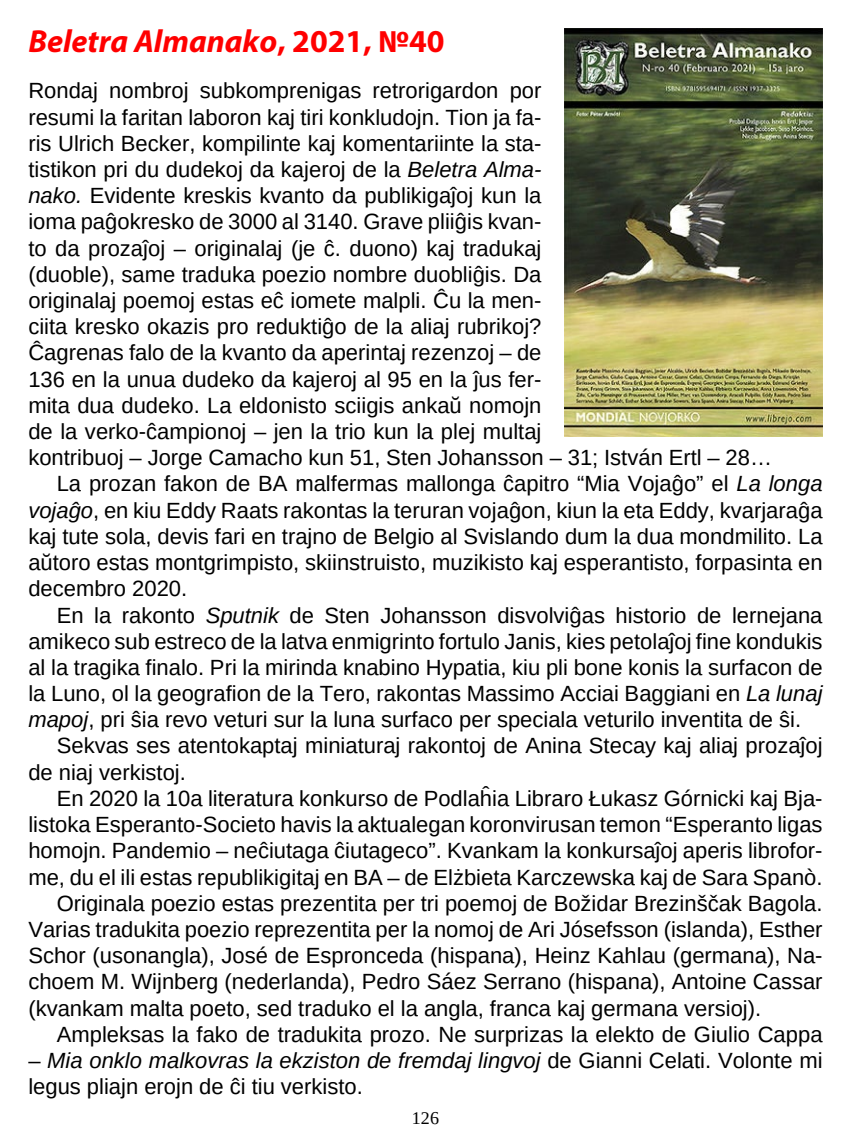
<style>
.page{position:relative;width:851px;height:1134px;background:#fff}
.page>*{position:absolute;margin:0;border:0;box-sizing:border-box;transform-origin:0 0}
.t1{font:italic 700 32px "Myriad Pro";color:#f00}
.t2{font:22px/26.2px "Liberation Sans";color:#000}
.t3{font:18px "Liberation Serif";color:#000}
.s1{font-style:normal}
.s2{font-style:italic}
</style>
<div class="page">
<img style="left:564px;top:28px;width:258px;height:408px">
<h1 class="t1" style="left:28px;top:21px;width:418px">Beletra Almanako<span class="s1">, 2021, №40</span></h1>
<p class="t2" style="left:28px;top:78px;width:514px">Rondaj nombroj subkomprenigas retrorigardon por</p>
<p class="t2" style="left:28px;top:104px;width:514px">resumi la faritan laboron kaj tiri konkludojn. Tion ja fa-</p>
<p class="t2" style="left:28px;top:130px;width:514px">ris Ulrich Becker, kompilinte kaj komentariinte la sta-</p>
<p class="t2" style="left:28px;top:156px;width:513px">tistikon pri du dudekoj da kajeroj de la <span class="s2">Beletra Alma-</span></p>
<p class="t2" style="left:28px;top:183px;width:514px"><span class="s2">nako.</span> Evidente kreskis kvanto da publikigaĵoj kun la</p>
<p class="t2" style="left:28px;top:209px;width:514px">ioma paĝokresko de 3000 al 3140. Grave pliiĝis kvan-</p>
<p class="t2" style="left:28px;top:235px;width:514px">to da prozaĵoj – originalaj (je ĉ. duono) kaj tradukaj</p>
<p class="t2" style="left:28px;top:261px;width:514px">(duoble), same traduka poezio nombre duobliĝis. Da</p>
<p class="t2" style="left:28px;top:287px;width:514px">originalaj poemoj estas eĉ iomete malpli. Ĉu la men-</p>
<p class="t2" style="left:28px;top:314px;width:514px">ciita kresko okazis pro reduktiĝo de la aliaj rubrikoj?</p>
<p class="t2" style="left:28px;top:340px;width:514px">Ĉagrenas falo de la kvanto da aperintaj rezenzoj – de</p>
<p class="t2" style="left:28px;top:366px;width:514px">136 en la unua dudeko da kajeroj al 95 en la ĵus fer-</p>
<p class="t2" style="left:28px;top:392px;width:514px">mita dua dudeko. La eldonisto sciigis ankaŭ nomojn</p>
<p class="t2" style="left:28px;top:418px;width:514px">de la verko-ĉampionoj – jen la trio kun la plej multaj</p>
<p class="t2" style="left:28px;top:445px;width:745px">kontribuoj – Jorge Camacho kun 51, Sten Johansson – 31; István Ertl – 28…</p>
<p class="t2" style="left:57px;top:471px;width:767px">La prozan fakon de BA malfermas mallonga ĉapitro “Mia Vojaĝo” el <span class="s2">La longa</span></p>
<p class="t2" style="left:28px;top:497px;width:795px"><span class="s2">vojaĝo</span>, en kiu Eddy Raats rakontas la teruran vojaĝon, kiun la eta Eddy, kvarjaraĝa</p>
<p class="t2" style="left:28px;top:523px;width:795px">kaj tute sola, devis fari en trajno de Belgio al Svislando dum la dua mondmilito. La</p>
<p class="t2" style="left:28px;top:549px;width:795px">aŭtoro estas montgrimpisto, skiinstruisto, muzikisto kaj esperantisto, forpasinta en</p>
<p class="t2" style="left:28px;top:576px;width:160px">decembro 2020.</p>
<p class="t2" style="left:57px;top:602px;width:767px">En la rakonto <span class="s2">Sputnik</span> de Sten Johansson disvolviĝas historio de lernejana</p>
<p class="t2" style="left:28px;top:628px;width:795px">amikeco sub estreco de la latva enmigrinto fortulo Janis, kies petolaĵoj fine kondukis</p>
<p class="t2" style="left:28px;top:654px;width:795px">al la tragika finalo. Pri la mirinda knabino Hypatia, kiu pli bone konis la surfacon de</p>
<p class="t2" style="left:28px;top:680px;width:795px">la Luno, ol la geografion de la Tero, rakontas Massimo Acciai Baggiani en <span class="s2">La lunaj</span></p>
<p class="t2" style="left:28px;top:707px;width:774px"><span class="s2">mapoj</span>, pri ŝia revo veturi sur la luna surfaco per speciala veturilo inventita de ŝi.</p>
<p class="t2" style="left:57px;top:733px;width:767px">Sekvas ses atentokaptaj miniaturaj rakontoj de Anina Stecay kaj aliaj prozaĵoj</p>
<p class="t2" style="left:28px;top:759px;width:159px">de niaj verkistoj.</p>
<p class="t2" style="left:57px;top:785px;width:767px">En 2020 la 10a literatura konkurso de Podlaĥia Libraro Łukasz Górnicki kaj Bja-</p>
<p class="t2" style="left:28px;top:811px;width:795px">listoka Esperanto-Societo havis la aktualegan koronvirusan temon “Esperanto ligas</p>
<p class="t2" style="left:28px;top:838px;width:795px">homojn. Pandemio – neĉiutaga ĉiutageco”. Kvankam la konkursaĵoj aperis librofor-</p>
<p class="t2" style="left:28px;top:864px;width:795px">me, du el ili estas republikigitaj en BA – de Elżbieta Karczewska kaj de Sara Spanò.</p>
<p class="t2" style="left:57px;top:890px;width:767px">Originala poezio estas prezentita per tri poemoj de Božidar Brezinščak Bagola.</p>
<p class="t2" style="left:28px;top:916px;width:795px">Varias tradukita poezio reprezentita per la nomoj de Ari Jósefsson (islanda), Esther</p>
<p class="t2" style="left:28px;top:942px;width:795px">Schor (usonangla), José de Espronceda (hispana), Heinz Kahlau (germana), Na-</p>
<p class="t2" style="left:28px;top:969px;width:795px">choem M. Wijnberg (nederlanda), Pedro Sáez Serrano (hispana), Antoine Cassar</p>
<p class="t2" style="left:28px;top:995px;width:734px">(kvankam malta poeto, sed traduko el la angla, franca kaj germana versioj).</p>
<p class="t2" style="left:57px;top:1021px;width:767px">Ampleksas la fako de tradukita prozo. Ne surprizas la elekto de Giulio Cappa</p>
<p class="t2" style="left:28px;top:1047px;width:795px">– <span class="s2">Mia onklo malkovras la ekziston de fremdaj lingvoj</span> de Gianni Celati. Volonte mi legus pliajn erojn de ĉi tiu verkisto.</p>
<p class="t3" style="left:412px;top:1106px;width:28px">126</p>
</div>
